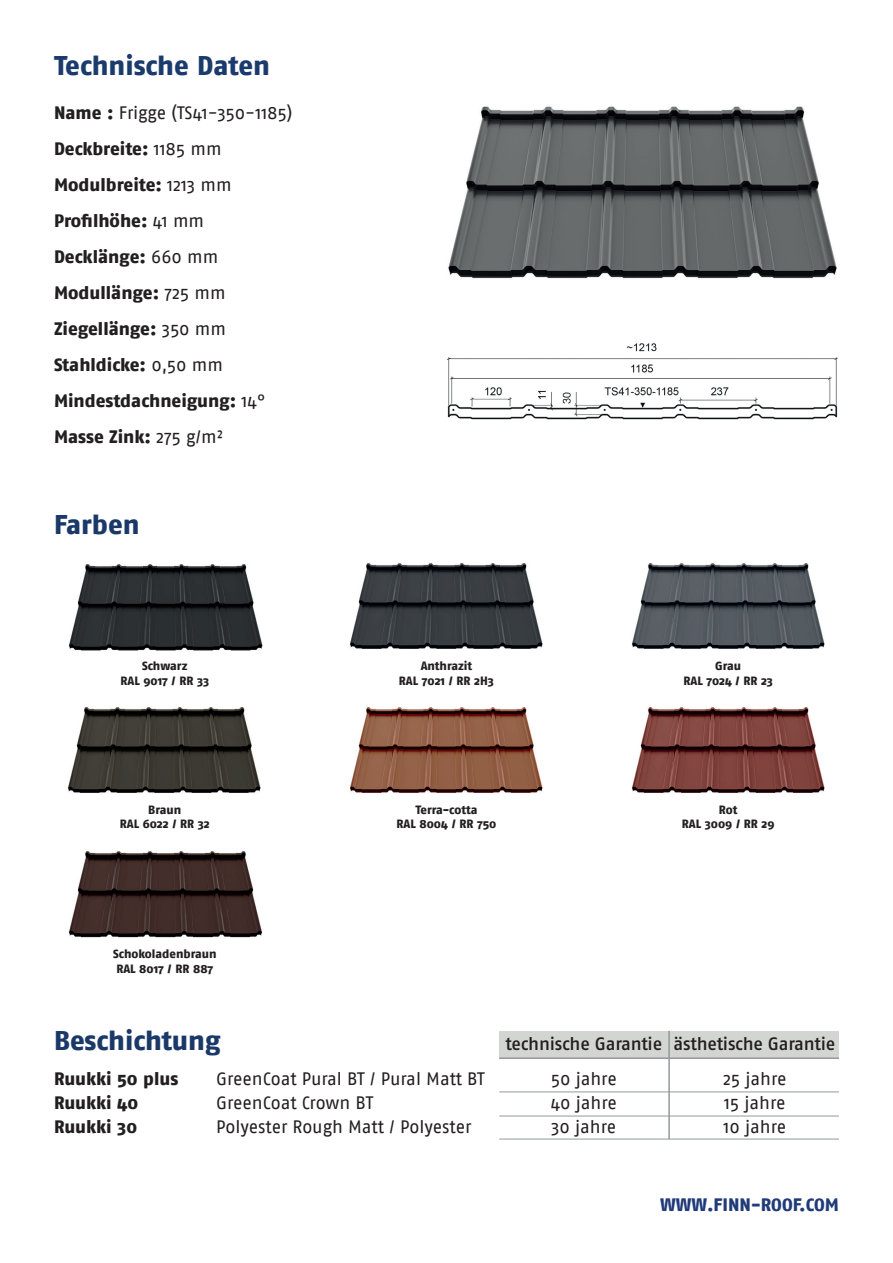
<style>
.page{position:relative;width:893px;height:1263px;background:#fff}
.page>*{position:absolute;margin:0;border:0;box-sizing:border-box;transform-origin:0 0}
.t1{font:800 27px "Fago Pro";letter-spacing:-.005em;color:#1a3969}
.t2{font:800 27px "Fago Pro";letter-spacing:-.005em;color:#1c3b6d}
.t3{font:800 18px/36px "Fago Pro";color:#231f20}
.t4{font:18px/24px "Fago Pro";letter-spacing:-.005em;color:#231f20;text-align:justify}
.t5{font:500 18px "Fago Pro";letter-spacing:-.015em;color:#231f20}
.t6{font:800 18px "Fago Pro";color:#213b79}
.t7{font:800 12px/14.4px "Fago Pro";color:#231f20;text-align:center}
.s1{font-weight:400}
</style>
<div class="page">
<img style="left:448px;top:106px;width:389px;height:173px">
<img style="left:447px;top:343px;width:391px;height:77px">
<img style="left:632px;top:563px;width:193px;height:86px">
<img style="left:632px;top:707px;width:193px;height:86px">
<img style="left:350px;top:563px;width:193px;height:86px">
<img style="left:350px;top:707px;width:193px;height:86px">
<img style="left:68px;top:564px;width:194px;height:87px">
<img style="left:68px;top:707px;width:193px;height:86px">
<img style="left:68px;top:851px;width:194px;height:87px">
<div style="left:499px;top:1031px;width:170px;height:27px;background:#d3d5d3"></div>
<div style="left:670px;top:1031px;width:169px;height:27px;background:#d3d5d3"></div>
<hr style="left:499px;top:1057px;width:340px;height:2px;background:#93999c">
<hr style="left:499px;top:1091px;width:340px;height:1px;background:#93999c">
<hr style="left:499px;top:1116px;width:340px;height:1px;background:#93999c">
<hr style="left:499px;top:1139px;width:340px;height:1px;background:#93999c">
<hr style="left:668px;top:1031px;width:2px;height:108px;background:#93999c">
<h1 class="t2" style="left:54px;top:50px;width:218px">Technische Daten</h1>
<p class="t3" style="left:54px;top:94px;width:240px">Name : <span class="s1">Frigge (TS41-350-1185)<br></span>Deckbreite: <span class="s1">1185 mm<br></span>Modulbreite: <span class="s1">1213 mm<br></span>Profilhöhe: <span class="s1">41 mm<br></span>Decklänge: <span class="s1">660 mm<br></span>Modullänge: <span class="s1">725 mm<br></span>Ziegellänge: <span class="s1">350 mm<br></span>Stahldicke: <span class="s1">0,50 mm<br></span>Mindestdachneigung: <span class="s1">14°<br></span>Masse Zink: <span class="s1">275 g/m²</span></p>
<h1 class="t1" style="left:54px;top:509px;width:87px">Farben</h1>
<p class="t7" style="left:120px;top:659px;width:90px">Schwarz<br>RAL 9017 / RR 33</p>
<p class="t7" style="left:399px;top:659px;width:97px">Anthrazit<br>RAL 7021 / RR 2H3</p>
<p class="t7" style="left:683px;top:659px;width:91px">Grau<br>RAL 7024 / RR 23</p>
<p class="t7" style="left:120px;top:803px;width:91px">Braun<br>RAL 6022 / RR 32</p>
<p class="t7" style="left:396px;top:803px;width:101px">Terra-cotta<br>RAL 8004 / RR 750</p>
<p class="t7" style="left:682px;top:803px;width:94px">Rot<br>RAL 3009 / RR 29</p>
<p class="t7" style="left:113px;top:947px;width:105px;text-align:left">Schokoladenbraun<br>RAL 8017 / RR 887</p>
<h1 class="t1" style="left:54px;top:1024px;width:168px">Beschichtung</h1>
<p class="t3" style="left:54px;top:1060px;width:126px">Ruukki 50 plus</p>
<p class="t4" style="left:216px;top:1066px;width:270px">GreenCoat Pural BT / Pural Matt BT</p>
<p class="t3" style="left:54px;top:1084px;width:86px">Ruukki 40</p>
<p class="t4" style="left:216px;top:1090px;width:159px">GreenCoat Crown BT</p>
<p class="t3" style="left:54px;top:1108px;width:85px">Ruukki 30</p>
<p class="t4" style="left:216px;top:1114px;width:257px">Polyester Rough Matt / Polyester</p>
<p class="t5" style="left:505px;top:1033px;width:331px">technische Garantie ästhetische Garantie</p>
<p class="t4" style="left:551px;top:1066px;width:68px">50 jahre 40 jahre 30 jahre</p>
<p class="t4" style="left:723px;top:1067px;width:65px">25 jahre 15 jahre 10 jahre</p>
<p class="t6" style="left:660px;top:1194px;width:180px">WWW.FINN-ROOF.COM</p>
</div>
